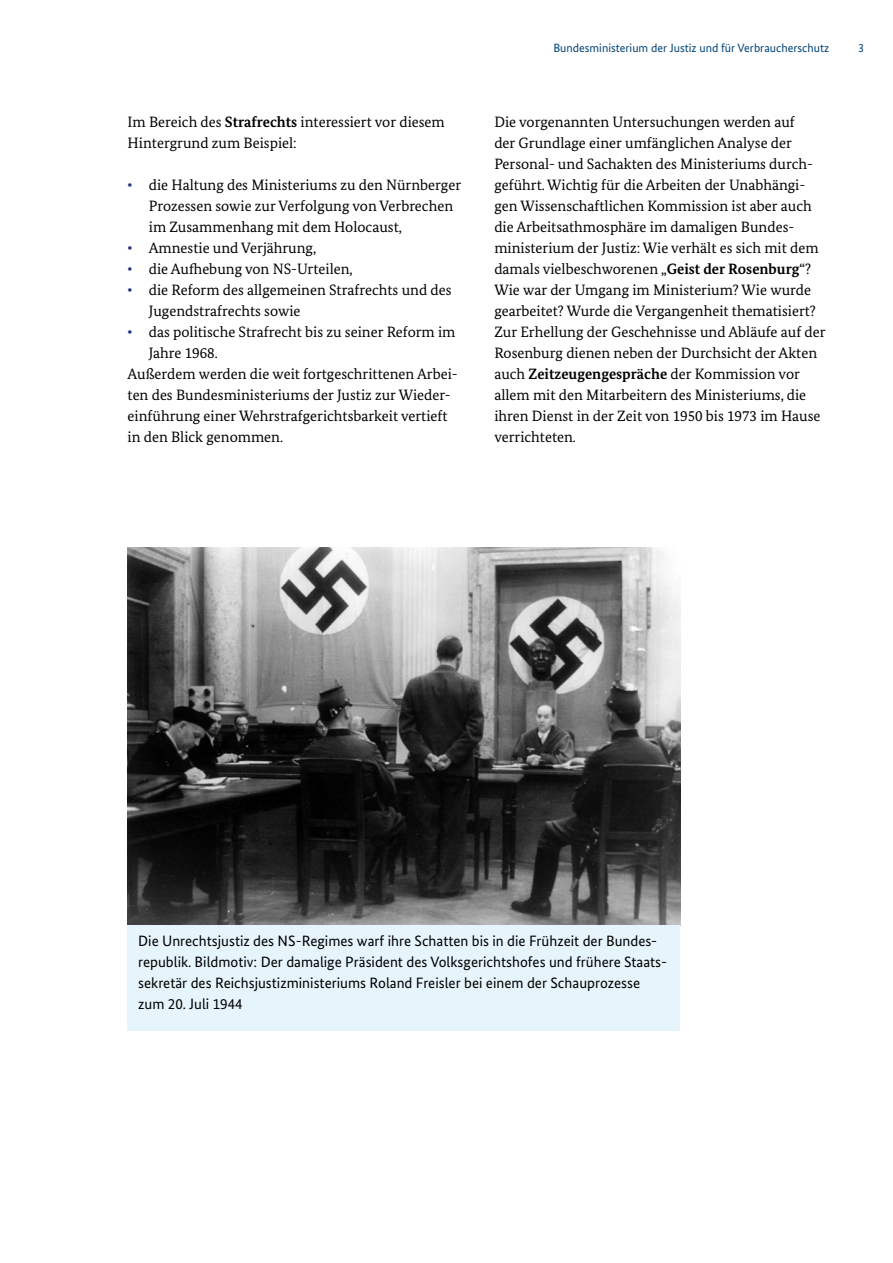
<style>
.page{position:relative;width:893px;height:1263px;background:#fff}
.page>*{position:absolute;margin:0;border:0;box-sizing:border-box;transform-origin:0 0}
.t1{font:15px/21px "Bundes Serif";color:#000}
.t2{font:15px/21px "Bundes Sans";color:#000}
.t3{font:12px "Bundes Sans";color:#004377}
.s1{font-weight:700}
.s2{font-weight:700;color:#253483}
</style>
<div class="page">
<img style="left:128px;top:547px;width:552px;height:378px">
<div style="left:128px;top:925px;width:552px;height:105px;background:#e6f4fb"></div>
<p class="t1" style="left:128px;top:112px;width:319px">Im Bereich des <span class="s1">Strafrechts</span> interessiert vor diesem<br>Hintergrund zum Beispiel:</p>
<p class="t1" style="left:149px;top:175px;width:314px;text-indent:-21px"><span class="s2">•</span> die Haltung des Ministeriums zu den Nürnberger<br>Prozessen sowie zur Verfolgung von Verbrechen im Zusammenhang mit dem Holocaust,</p>
<p class="t1" style="left:128px;top:238px;width:190px"><span class="s2">•</span> Amnestie und Verjährung,</p>
<p class="t1" style="left:128px;top:259px;width:227px"><span class="s2">•</span> die Aufhebung von NS-Urteilen,</p>
<p class="t1" style="left:149px;top:280px;width:304px;text-indent:-21px"><span class="s2">•</span> die Reform des allgemeinen Strafrechts und des<br>Jugendstrafrechts sowie</p>
<p class="t1" style="left:128px;top:322px;width:329px"><span class="s2">•</span> das politische Strafrecht bis zu seiner Reform im</p>
<p class="t1" style="left:149px;top:343px;width:70px">Jahre 1968.</p>
<p class="t1" style="left:128px;top:364px;width:332px">Außerdem werden die weit fortgeschrittenen Arbei-</p>
<p class="t1" style="left:128px;top:385px;width:325px">ten des Bundesministeriums der Justiz zur Wieder-</p>
<p class="t1" style="left:128px;top:406px;width:321px">einführung einer Wehrstrafgerichtsbarkeit vertieft</p>
<p class="t1" style="left:128px;top:427px;width:157px">in den Blick genommen.</p>
<p class="t3" style="left:553px;top:40px;width:277px">Bundesministerium der Justiz und für Verbraucherschutz</p>
<p class="t3" style="left:858px;top:40px;width:7px">3</p>
<p class="t1" style="left:494px;top:112px;width:333px">Die vorgenannten Untersuchungen werden auf<br>der Grundlage einer umfänglichen Analyse der Personal- und Sachakten des Ministeriums durch&shy;geführt. Wichtig für die Arbeiten der Unabhängi&shy;gen Wissenschaftlichen Kommission ist aber auch die Arbeitsathmosphäre im damaligen Bundes&shy;ministerium der Justiz: Wie verhält es sich mit dem damals vielbeschworenen „<span class="s1">Geist der Rosenburg</span>“?<br>Wie war der Umgang im Ministerium? Wie wurde gearbeitet? Wurde die Vergangenheit thematisiert?<br>Zur Erhellung der Geschehnisse und Abläufe auf der Rosenburg dienen neben der Durchsicht der Akten auch <span class="s1">Zeitzeugengespräche</span> der Kommission vor allem mit den Mitarbeitern des Ministeriums, die ihren Dienst in der Zeit von 1950 bis 1973 im Hause verrichteten.</p>
<p class="t2" style="left:138px;top:931px;width:530px">Die Unrechtsjustiz des NS-Regimes warf ihre Schatten bis in die Frühzeit der Bundes&shy;republik. Bildmotiv: Der damalige Präsident des Volksgerichtshofes und frühere Staats&shy;sekretär des Reichsjustizministeriums Roland Freisler bei einem der Schauprozesse zum 20. Juli 1944</p>
</div>
